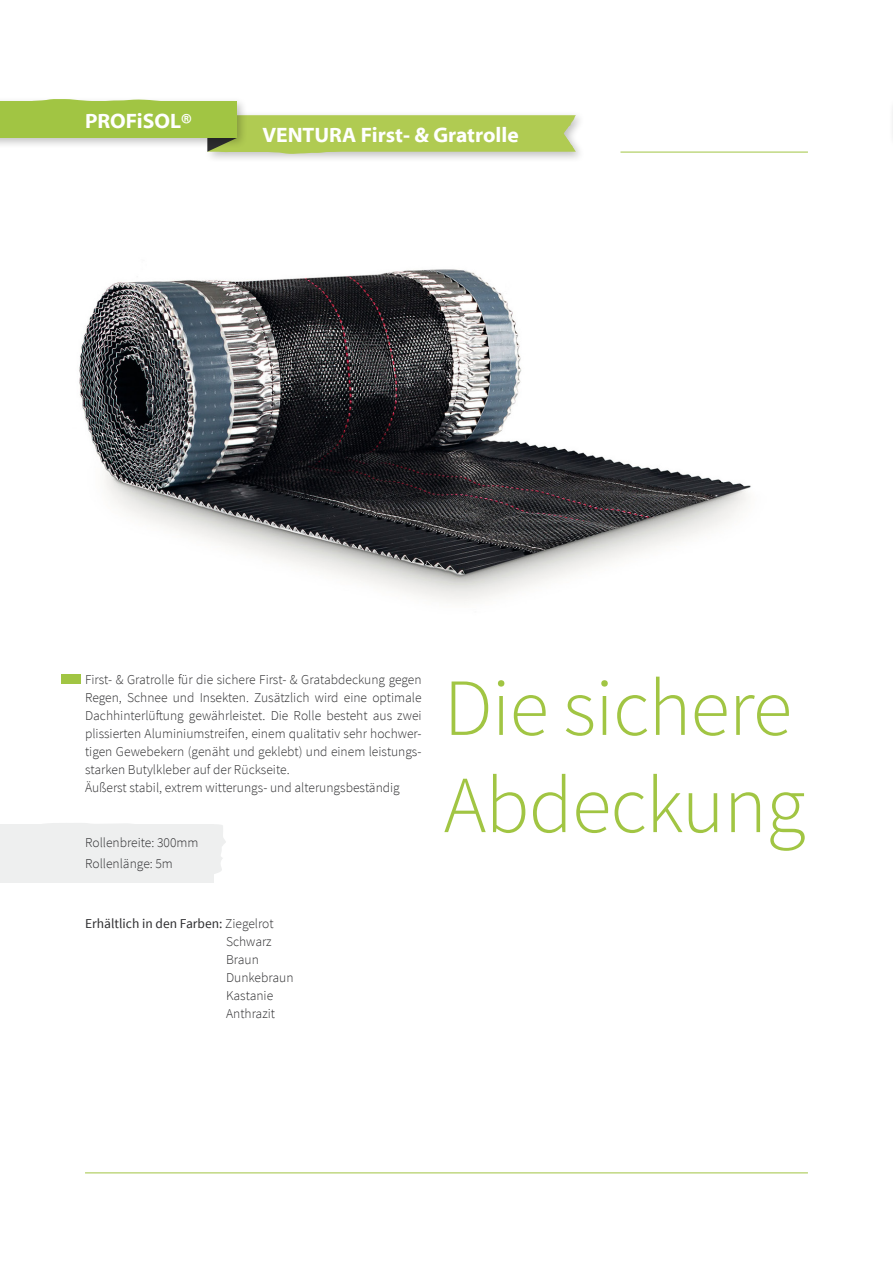
<style>
.page{position:relative;width:893px;height:1263px;background:#fff}
.page>*{position:absolute;margin:0;border:0;box-sizing:border-box;transform-origin:0 0}
.t1{font:300 81px/97.2px "Source Sans Pro";letter-spacing:-.01em;color:#a1c543}
.t2{font:700 21px "Myriad Web Pro";color:#fff}
.t3{font:300 13.5px/18px "Source Sans Pro";color:#2d2d2f}
.s1{font-weight:400}
</style>
<div class="page">
<svg style="left:46px;top:823px;width:180px;height:53px"></svg>
<div style="left:0;top:824px;width:213px;height:58px;background:#eeefef"></div>
<img style="left:79px;top:269px;width:672px;height:332px">
<div style="left:203px;top:110px;width:383px;height:53px;background:#000;opacity:.25"></div>
<div style="left:0;top:96px;width:248px;height:53px;background:#000;opacity:.25"></div>
<div style="left:0;top:101px;width:237px;height:37px;background:#a1c543"></div>
<svg style="left:14px;top:99px;width:173px;height:2px"></svg>
<svg style="left:207px;top:101px;width:369px;height:53px"></svg>
<hr style="left:620px;top:152px;width:188px;height:1px;background:#a1c543">
<div style="left:61px;top:674px;width:19px;height:10px;background:#a1c543"></div>
<hr style="left:892px;top:101px;width:1px;height:37px;background:#a1c543">
<hr style="left:85px;top:1172px;width:723px;height:1px;background:#a1c543">
<h2 class="t2" style="left:85px;top:109px;width:108px">PROFiSOL®</h2>
<h2 class="t2" style="left:262px;top:123px;width:258px">VENTURA First- &amp; Gratrolle</h2>
<p class="t3" style="left:85px;top:670px;width:338px">First- &amp; Gratrolle für die sichere First- &amp; Gratabdeckung gegen Regen, Schnee und Insekten. Zusätzlich wird eine optimale Dachhinterlüftung gewährleistet. Die Rolle besteht aus zwei plissierten Aluminiumstreifen, einem qualitativ sehr hochwer&shy;tigen Gewebekern (genäht und geklebt) und einem leistungs&shy;starken Butylkleber auf der Rückseite.<br>Äußerst stabil, extrem witterungs- und alterungsbeständig</p>
<p class="t3" style="left:85px;top:832px;width:115px;line-height:21px">Rollenbreite: 300mm<br>Rollenlänge: 5m</p>
<p class="t3" style="left:226px;top:914px;width:69px;text-indent:-141px"><span class="s1">Erhältlich in den Farben:</span> Ziegelrot<br>Schwarz<br>Braun<br>Dunkebraun<br>Kastanie<br>Anthrazit</p>
<h1 class="t1" style="left:444px;top:660px;width:363px">Die sichere<br>Abdeckung</h1>
</div>
